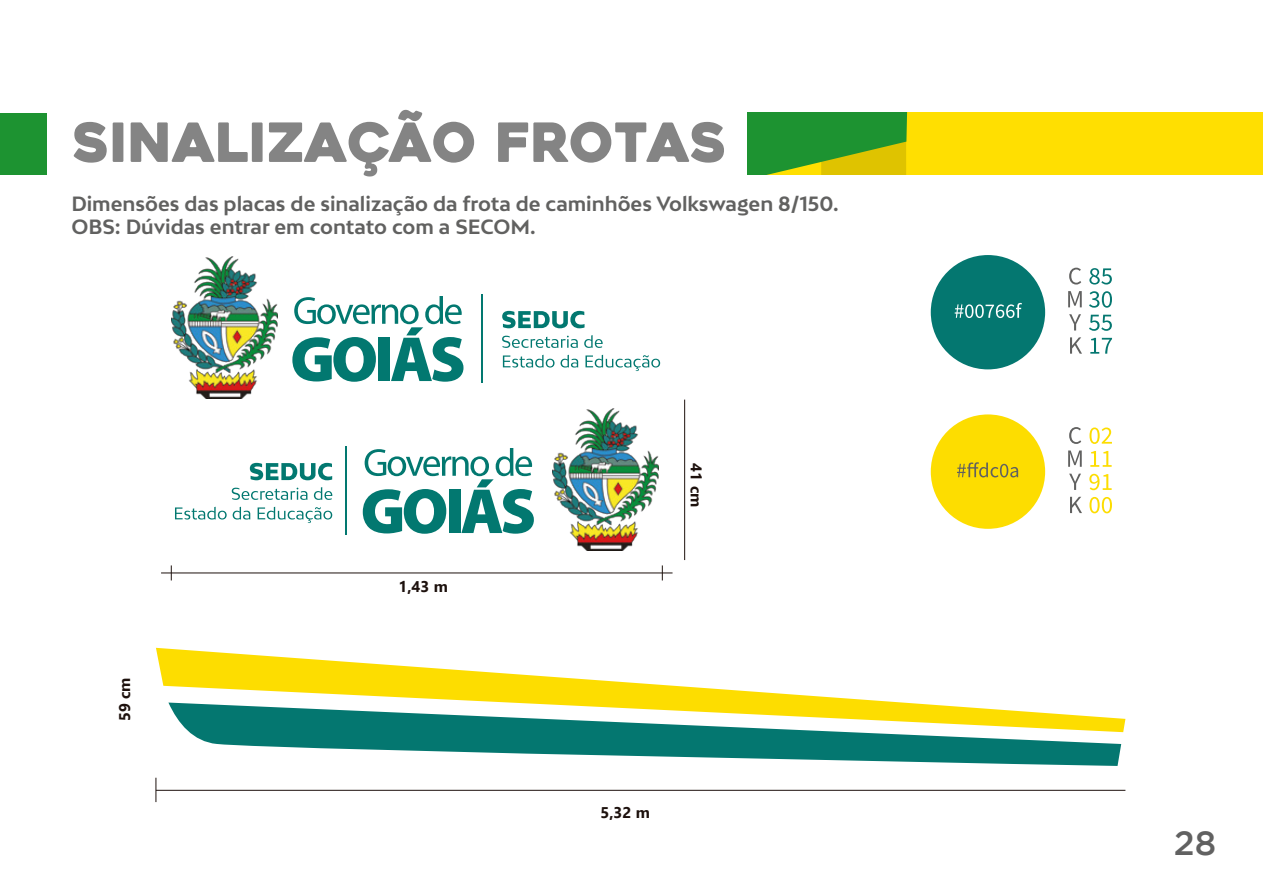
<style>
.page{position:relative;width:1263px;height:893px;background:#fff}
.page>*{position:absolute;margin:0;border:0;box-sizing:border-box;transform-origin:0 0}
.t1{font:54px "Heavitas";color:#848484}
.t2{font:500 34.05px "Gotham";color:#616161}
.t3{font:700 19.5px/23.4px "Bw Mitga";color:#616160}
.t4{font:700 15.45px "Ebrima";color:#1d110d}
</style>
<div class="page">
<svg style="left:189px;top:732px;width:932px;height:34px;fill:#047770"></svg>
<svg style="left:156px;top:648px;width:969px;height:84px"></svg>
<hr style="left:156px;top:790px;width:969px;height:1px;background:#1d110d">
<svg style="left:156px;top:778px;width:1px;height:24px"></svg>
<div style="left:931px;top:255px;width:114px;height:114px;background:#047770;border-radius:50%"></div>
<svg style="left:955px;top:303px;width:67px;height:15px"></svg>
<svg style="left:1069px;top:268px;width:12px;height:17px"></svg>
<svg style="left:1068px;top:291px;width:14px;height:16px"></svg>
<svg style="left:1069px;top:314px;width:12px;height:16px"></svg>
<svg style="left:1070px;top:337px;width:12px;height:17px"></svg>
<svg style="left:1089px;top:268px;width:23px;height:17px"></svg>
<svg style="left:1089px;top:291px;width:23px;height:17px"></svg>
<svg style="left:1089px;top:315px;width:23px;height:16px"></svg>
<svg style="left:1090px;top:338px;width:22px;height:16px"></svg>
<div style="left:931px;top:414px;width:114px;height:115px;background:#fddd00;border-radius:50%"></div>
<svg style="left:957px;top:462px;width:61px;height:15px"></svg>
<svg style="left:1069px;top:427px;width:12px;height:17px"></svg>
<svg style="left:1068px;top:450px;width:14px;height:17px"></svg>
<svg style="left:1069px;top:474px;width:12px;height:16px"></svg>
<svg style="left:1070px;top:497px;width:12px;height:16px"></svg>
<svg style="left:1089px;top:427px;width:23px;height:17px"></svg>
<svg style="left:1090px;top:451px;width:21px;height:16px"></svg>
<svg style="left:1089px;top:474px;width:22px;height:16px"></svg>
<svg style="left:1089px;top:497px;width:23px;height:16px"></svg>
<hr style="left:161px;top:573px;width:511px;height:1px;background:#1d110d">
<svg style="left:662px;top:565px;width:1px;height:15px"></svg>
<svg style="left:171px;top:565px;width:1px;height:15px"></svg>
<hr style="left:684px;top:400px;width:1px;height:160px;background:#1d110d">
<hr style="left:345px;top:447px;width:1px;height:88px;background:#027870">
<img style="left:552px;top:408px;width:107px;height:143px">
<svg style="left:363px;top:448px;width:171px;height:86px"></svg>
<svg style="left:250px;top:463px;width:82px;height:17px"></svg>
<svg style="left:232px;top:488px;width:75px;height:12px"></svg>
<svg style="left:314px;top:487px;width:18px;height:13px"></svg>
<svg style="left:175px;top:507px;width:52px;height:12px"></svg>
<svg style="left:233px;top:507px;width:17px;height:12px"></svg>
<svg style="left:258px;top:507px;width:74px;height:16px"></svg>
<hr style="left:481px;top:295px;width:2px;height:88px;background:#027870">
<img style="left:171px;top:256px;width:106px;height:143px">
<svg style="left:292px;top:296px;width:171px;height:86px"></svg>
<svg style="left:502px;top:311px;width:82px;height:17px"></svg>
<svg style="left:502px;top:336px;width:76px;height:12px"></svg>
<svg style="left:584px;top:335px;width:19px;height:13px"></svg>
<svg style="left:503px;top:355px;width:51px;height:13px"></svg>
<svg style="left:560px;top:355px;width:18px;height:13px"></svg>
<svg style="left:585px;top:355px;width:75px;height:16px"></svg>
<div style="left:0;top:113px;width:46px;height:61px;background:#1d9331"></div>
<svg style="left:747px;top:113px;width:516px;height:61px;background:#c6cb0c"></svg>
<h1 class="t1" style="left:73px;top:109px;width:655px">SINALIZAÇÃO FROTAS</h1>
<p class="t3" style="left:71px;top:191px;width:769px">Dimensões das placas de sinalização da frota de caminhões Volkswagen 8/150.<br>OBS: Dúvidas entrar em contato com a SECOM.</p>
<p class="t4" style="left:113px;top:721px;width:45px;rotate:-90deg">59 cm</p>
<p class="t4" style="left:398px;top:574px;width:51px">1,43 m</p>
<p class="t4" style="left:709px;top:463px;width:45px;rotate:90deg">41 cm</p>
<p class="t4" style="left:600px;top:800px;width:51px">5,32 m</p>
<h2 class="t2" style="left:1174px;top:823px;width:44px">28</h2>
</div>
